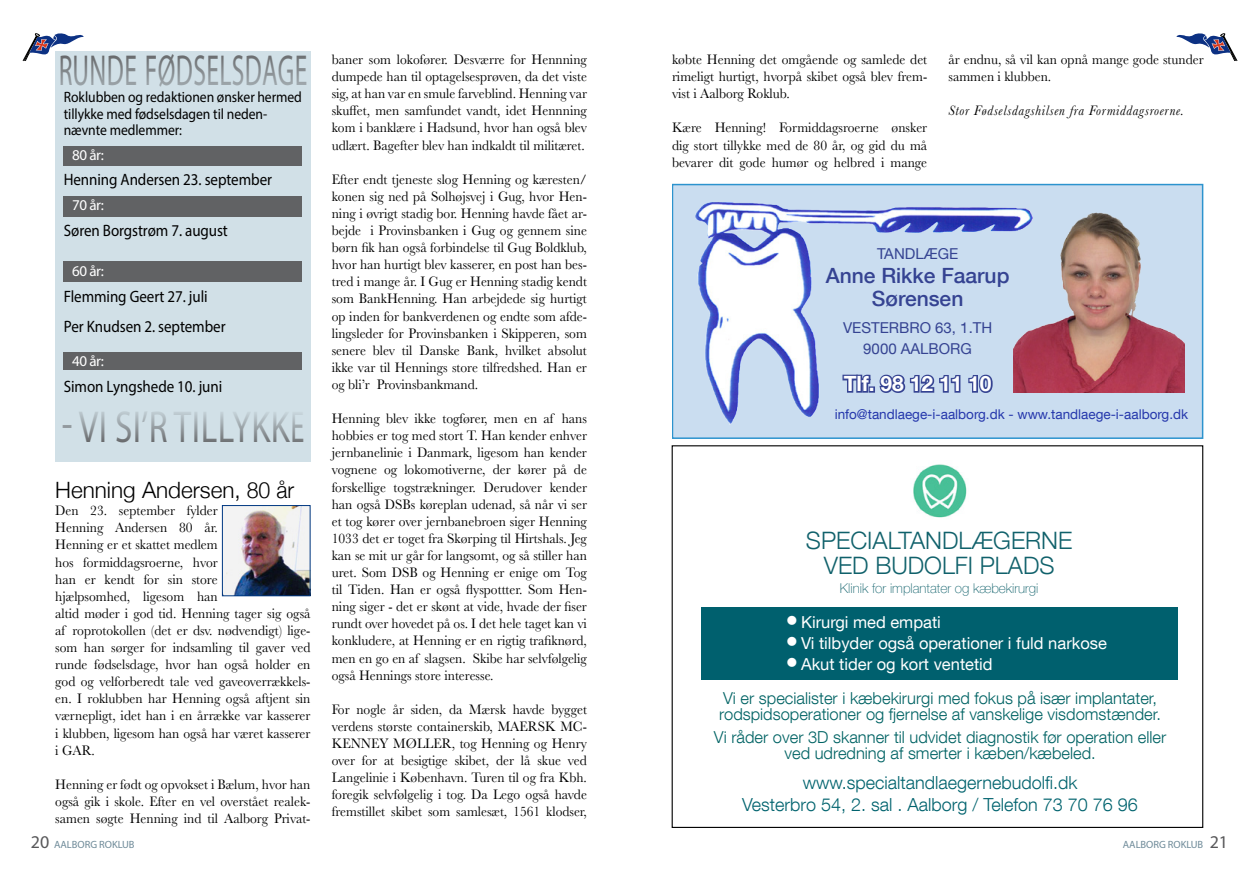
<style>
.page{position:relative;width:1259px;height:893px;background:#fff}
.page>*{position:absolute;margin:0;border:0;box-sizing:border-box;transform-origin:0 0}
.t1{font:45px "Myriad Pro";letter-spacing:.015em;color:#616264;scale:.78 1}
.t2{font:43.5px "Myriad Pro";letter-spacing:.015em;color:#616264;scale:.59 1}
.t3{font:300 24px/25.2px "Helvetica Neue LT Com";color:#10616b;text-align:center}
.t4{font:300 22.5px "Helvetica Neue";color:#000}
.t5{font:500 21px/22.5px "Helvetica Neue LT Com";color:#354392;text-align:center}
.t6{font:700 21px "Helvetica Neue LT Com";color:#fff}
.t7{font:300 18px/21.6px "Helvetica Neue LT Com";color:#00636e;text-align:center}
.t8{font:300 16.5px/15.8px "Helvetica Neue LT Com";color:#006364}
.t9{font:16.5px/30px "Myriad Pro";letter-spacing:-.005em;color:#000;scale:.91 1}
.t10{font:16.5px "Helvetica Neue LT Com";color:#fff}
.t11{font:15px/16.5px "Myriad Pro";letter-spacing:-.005em;color:#000;scale:.91 1}
.t12{font:15px/21px "Helvetica Neue LT Com";color:#354392;text-align:center}
.t13{font:15px "Myriad Pro";letter-spacing:-.03em;color:#fff}
.t14{font:14.25px/17.1px "Baskerville";color:#000;text-align:justify;scale:.95 1}
.t15{font:italic 14.25px "Baskerville";letter-spacing:.05em;color:#000;scale:.95 1}
.t16{font:13.5px "Helvetica Neue LT Com";color:#2537ac}
.t17{font:100 13.5px "Helvetica Neue LT Com";color:#10616b}
.t18{font:10.5px "Myriad Pro";letter-spacing:-.005em;color:#6f8b99}
.s1{font-size:18px;color:#58585a}
</style>
<div class="page">
<svg style="left:23px;top:33px;width:61px;height:28px"></svg>
<svg style="left:1176px;top:33px;width:61px;height:28px"></svg>
<div style="left:55px;top:51px;width:255px;height:411px;background:#d1e0e7"></div>
<div style="left:64px;top:262px;width:238px;height:20px;background:#616264"></div>
<div style="left:64px;top:196px;width:238px;height:20px;background:#616264"></div>
<div style="left:64px;top:353px;width:238px;height:17px;background:#616264"></div>
<img style="left:913px;top:464px;width:54px;height:54px">
<div style="left:701px;top:608px;width:476px;height:72px;background:#00606e"></div>
<div style="left:672px;top:185px;width:530px;height:253px;background:#caddf0"></div>
<div style="left:672px;top:184px;width:531px;height:255px;border:2px solid #007dc4"></div>
<img style="left:695px;top:203px;width:321px;height:222px">
<img style="left:1013px;top:208px;width:171px;height:185px">
<svg style="left:841px;top:372px;width:153px;height:23px"></svg>
<div style="left:64px;top:146px;width:238px;height:20px;background:#616264"></div>
<img style="left:224px;top:507px;width:84px;height:87px">
<div style="left:222px;top:505px;width:88px;height:91px;border:1px solid #003882"></div>
<h2 class="t2" style="left:58px;top:43px;width:423px">RUNDE FØDSELSDAGE</h2>
<p class="t11" style="left:64px;top:88px;width:263px">Roklubben og redaktionen ønsker hermed tillykke med fødselsdagen til neden&shy;nævnte medlemmer:</p>
<p class="t9" style="left:64px;top:164px;width:230px">Henning Andersen 23. september</p>
<p class="t9" style="left:64px;top:215px;width:182px">Søren Borgstrøm 7. august</p>
<p class="t13" style="left:72px;top:146px;width:33px">80 år:</p>
<p class="t13" style="left:72px;top:196px;width:33px">70 år:</p>
<p class="t13" style="left:72px;top:261px;width:33px">60 år:</p>
<p class="t9" style="left:64px;top:281px;width:179px">Flemming Geert 27. juli<br>Per Knudsen 2. september</p>
<p class="t13" style="left:72px;top:352px;width:33px">40 år:</p>
<p class="t9" style="left:64px;top:371px;width:176px">Simon Lyngshede 10. juni</p>
<h1 class="t1" style="left:61px;top:399px;width:313px">- VI SI’R TILLYKKE</h1>
<h3 class="t4" style="left:55px;top:472px;width:240px">Henning Andersen, 80 år</h3>
<p class="t14" style="left:55px;top:502px;width:270px;text-align:left">Den 23. september fylder<br>Henning Andersen 80 år.<br>Henning er et skattet medlem<br>hos formiddagsroerne, hvor<br>han er kendt for sin store<br>hjælpsomhed, ligesom han<br>altid møder i god tid. Henning tager sig også af roprotokollen (det er dsv. nødvendigt) lige&shy;som han sørger for indsamling til gaver ved runde fødselsdage, hvor han også holder en god og velforberedt tale ved gaveoverrækkels&shy;en. I roklubben har Henning også aftjent sin værnepligt, idet han i en årrække var kasserer i klubben, ligesom han også har været kasserer i GAR.</p>
<p class="t14" style="left:55px;top:776px;width:270px">Henning er født og opvokset i Bælum, hvor han også gik i skole. Efter en vel overstået realek&shy;samen søgte Henning ind til Aalborg Privat-</p>
<p class="t14" style="left:332px;top:51px;width:270px">baner som lokofører. Desværre for Hennning dumpede han til optagelsesprøven, da det viste sig, at han var en smule farveblind. Henning var skuffet, men samfundet vandt, idet Hennning kom i banklære i Hadsund, hvor han også blev udlært. Bagefter blev han indkaldt til militæret.</p>
<p class="t14" style="left:332px;top:171px;width:270px">Efter endt tjeneste slog Henning og kæresten/ konen sig ned på Solhøjsvej i Gug, hvor Hen&shy;ning i øvrigt stadig bor. Henning havde fået ar&shy;bejde i Provinsbanken i Gug og gennem sine børn fik han også forbindelse til Gug Boldklub, hvor han hurtigt blev kasserer, en post han bes&shy;tred i mange år. I Gug er Henning stadig kendt som BankHenning. Han arbejdede sig hurtigt op inden for bankverdenen og endte som afde&shy;lingsleder for Provinsbanken i Skipperen, som senere blev til Danske Bank, hvilket absolut ikke var til Hennings store tilfredshed. Han er og bli’r Provinsbankmand.</p>
<p class="t14" style="left:332px;top:410px;width:270px">Henning blev ikke togfører, men en af hans hobbies er tog med stort T. Han kender enhver jernbanelinie i Danmark, ligesom han kender vognene og lokomotiverne, der kører på de forskellige togstrækninger. Derudover kender han også DSBs køreplan udenad, så når vi ser et tog kører over jernbanebroen siger Henning 1033 det er toget fra Skørping til Hirtshals. Jeg kan se mit ur går for langsomt, og så stiller han uret. Som DSB og Henning er enige om Tog til Tiden. Han er også flyspottter. Som Hen&shy;ning siger - det er skønt at vide, hvade der fiser rundt over hovedet på os. I det hele taget kan vi konkludere, at Henning er en rigtig trafiknørd, men en go en af slagsen. Skibe har selvfølgelig også Hennings store interesse.</p>
<p class="t14" style="left:332px;top:701px;width:270px">For nogle år siden, da Mærsk havde bygget verdens største containerskib, MAERSK MC-KENNEY MØLLER, tog Henning og Henry over for at besigtige skibet, der lå skue ved Langelinie i København. Turen til og fra Kbh. foregik selvfølgelig i tog. Da Lego også havde fremstillet skibet som samlesæt, 1561 klodser,</p>
<p class="t14" style="left:672px;top:51px;width:270px">købte Henning det omgående og samlede det rimeligt hurtigt, hvorpå skibet også blev frem&shy;vist i Aalborg Roklub.</p>
<p class="t14" style="left:672px;top:119px;width:270px">Kære Henning! Formiddagsroerne ønsker dig stort tillykke med de 80 år, og gid du må bevarer dit gode humør og helbred i mange</p>
<p class="t14" style="left:948px;top:51px;width:270px">år endnu, så vil kan opnå mange gode stunder sammen i klubben.</p>
<p class="t15" style="left:948px;top:101px;width:249px">Stor Fødselsdagshilsen fra Formiddagsroerne.</p>
<p class="t12" style="left:877px;top:243px;width:83px">TANDLÆGE</p>
<h3 class="t5" style="left:826px;top:264px;width:185px">Anne Rikke Faarup<br>Sørensen</h3>
<p class="t12" style="left:843px;top:316px;width:151px">VESTERBRO 63, 1.TH<br>9000 AALBORG</p>
<h3 class="t6" style="left:843px;top:370px;width:149px">Tlf. 98 12 11 10</h3>
<p class="t16" style="left:834px;top:406px;width:355px">info@tandlaege-i-aalborg.dk - www.tandlaege-i-aalborg.dk</p>
<h3 class="t3" style="left:806px;top:527px;width:268px">SPECIALTANDLÆGERNE<br>VED BUDOLFI PLADS</h3>
<p class="t17" style="left:840px;top:580px;width:200px">Klinik for implantater og kæbekirurgi</p>
<p class="t10" style="left:787px;top:612px;width:155px">■ Kirurgi med empati</p>
<p class="t10" style="left:787px;top:633px;width:321px">■ Vi tilbyder også operationer i fuld narkose</p>
<p class="t10" style="left:787px;top:654px;width:207px">■ Akut tider og kort ventetid</p>
<p class="t8" style="left:719px;top:690px;width:443px">Vi er specialister i kæbekirurgi med fokus på især implantater, rodspidsoperationer og fjernelse af vanskelige visdomstænder.</p>
<p class="t8" style="left:714px;top:729px;width:454px;text-align:center">Vi råder over 3D skanner til udvidet diagnostik før operation eller ved udredning af smerter i kæben/kæbeled.</p>
<p class="t7" style="left:742px;top:771px;width:397px">www.specialtandlaegernebudolfi.dk<br>Vesterbro 54, 2. sal . Aalborg / Telefon 73 70 76 96</p>
<p class="t18" style="left:31px;top:838px;width:105px"><span class="s1">20</span> AALBORG ROKLUB</p>
<p class="t18" style="left:1123px;top:838px;width:107px">AALBORG ROKLUB <span class="s1">21</span></p>
</div>
